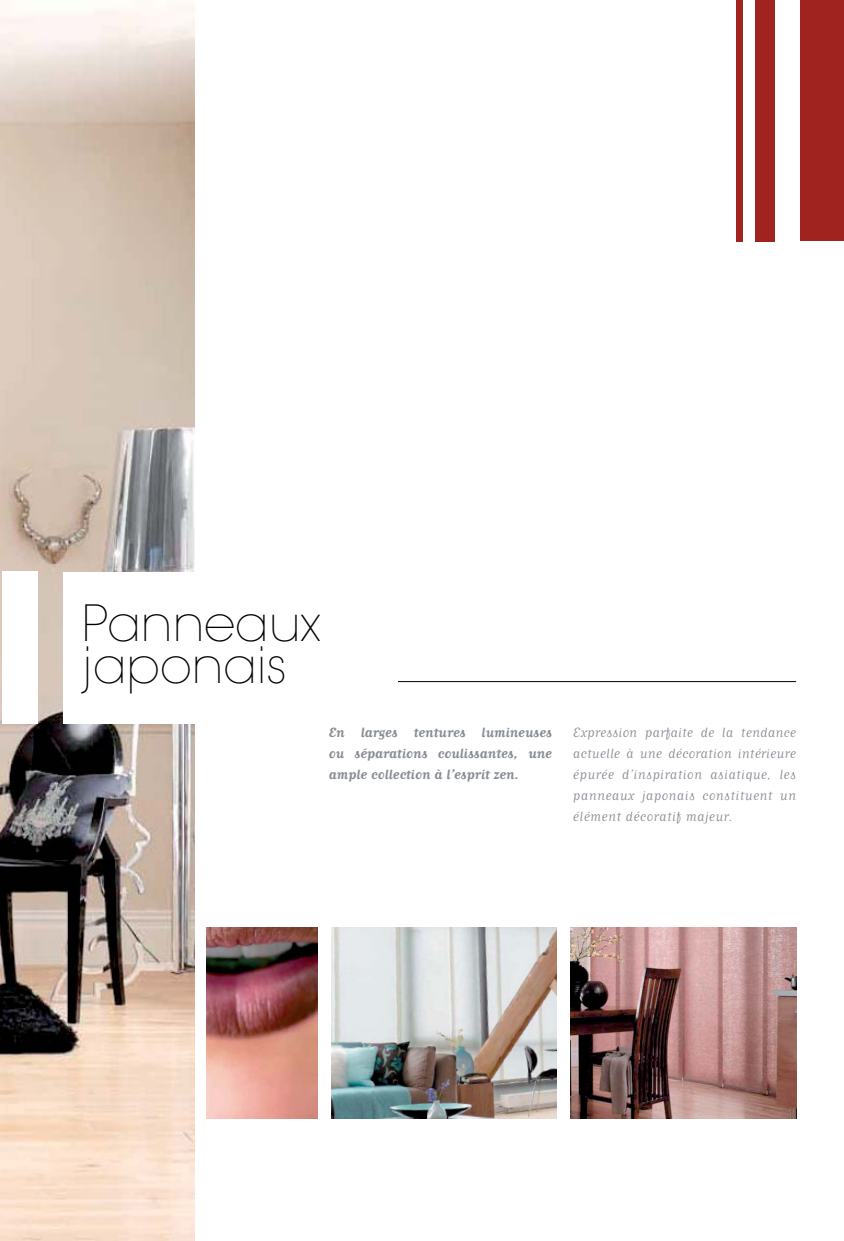
<style>
.page{position:relative;width:844px;height:1241px;background:#fff}
.page>*{position:absolute;margin:0;border:0;box-sizing:border-box;transform-origin:0 0}
.t1{font:200 49.52px/41.3px "Avant Garde";color:#000}
.t2{font:15.75px/21px "Matrix Script";letter-spacing:.015em;color:#898e95;text-align:justify}
.t3{font:700 15.75px/21px "Matrix Script";color:#898e95;text-align:justify}
</style>
<div class="page">
<img style="left:0;top:4px;width:194px;height:1237px">
<div style="left:755px;top:1px;width:19px;height:241px;background:#a02320"></div>
<div style="left:736px;top:1px;width:7px;height:241px;background:#a02320"></div>
<div style="left:799px;top:1px;width:44px;height:240px;background:#a02320"></div>
<img style="left:331px;top:927px;width:226px;height:191px">
<img style="left:570px;top:927px;width:226px;height:191px">
<hr style="left:273px;top:681px;width:523px;height:1px;background:#000">
<div style="left:63px;top:572px;width:334px;height:152px;background:#fff"></div>
<div style="left:2px;top:571px;width:35px;height:153px;background:#fff"></div>
<img style="left:207px;top:927px;width:110px;height:191px">
<h1 class="t1" style="left:82px;top:608px;width:240px">Panneaux japonais</h1>
<p class="t3" style="left:329px;top:721px;width:225px">En larges tentures lumineuses ou séparations coulissantes, une ample collection à l’esprit zen.</p>
<p class="t2" style="left:573px;top:721px;width:225px">Expression parfaite de la tendance actuelle à une décoration intérieure épurée d’inspiration asiatique, les panneaux japonais constituent un élément décoratif majeur.</p>
</div>
